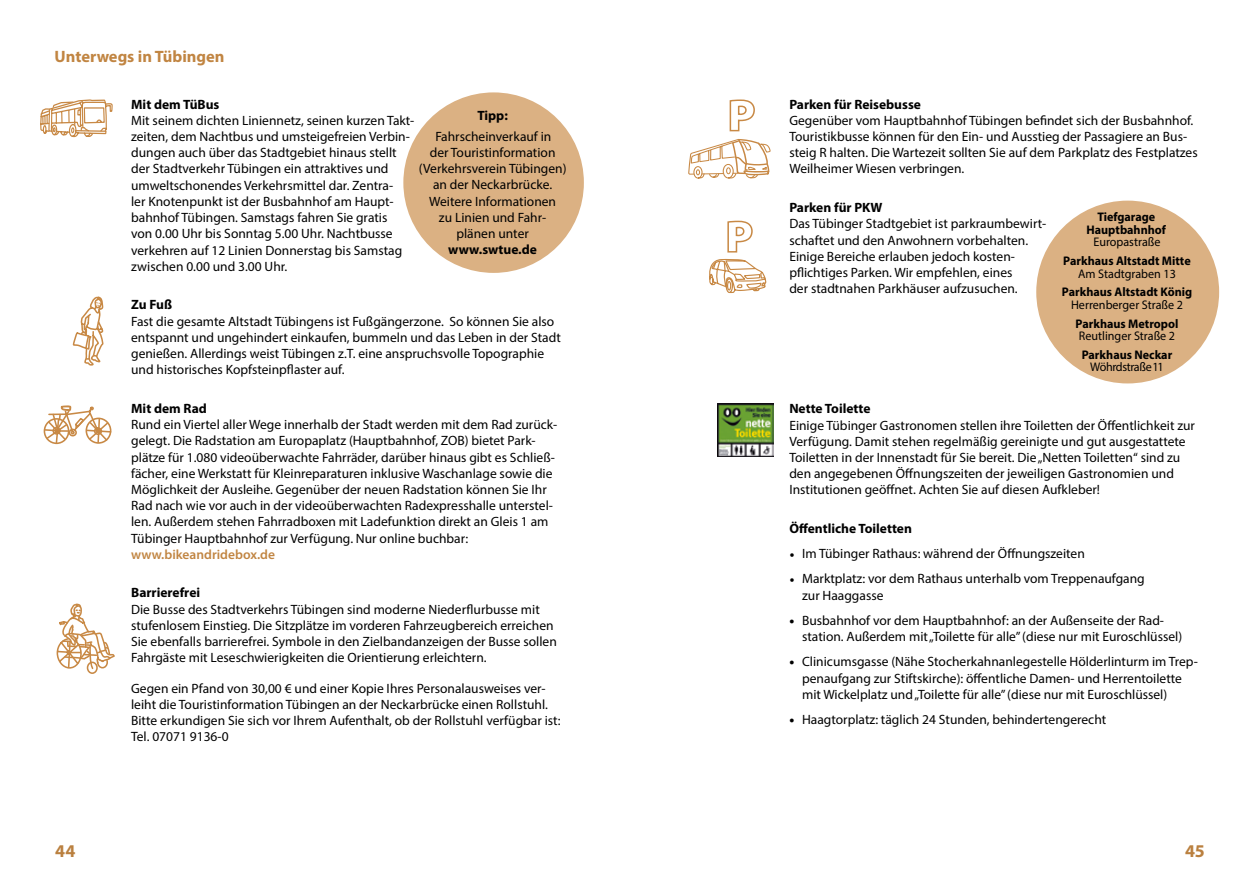
<style>
.page{position:relative;width:1259px;height:893px;background:#fff}
.page>*{position:absolute;margin:0;border:0;box-sizing:border-box;transform-origin:0 0}
.t1{font:700 18px "Myriad Pro";color:#c18542}
.t2{font:700 18px "Myriad Pro";color:#ba803f}
.t3{font:700 16.5px "Myriad Pro";color:#c18542}
.t4{font:13.5px/16.2px "Myriad Pro";color:#000}
.t5{font:700 13.5px "Myriad Pro";color:#000}
.t6{font:600 13.5px "Myriad Pro";color:#c18542}
.t7{font:700 12.45px/12.5px "Myriad Pro";color:#000;text-align:center}
.t8{font:12.45px "Myriad Pro";color:#000}
.t9{font:12.45px "Myriad Pro";letter-spacing:-.03em;color:#000}
.s1{font-family:"Minion Pro"}
.s2{font-weight:900}
</style>
<div class="page">
<svg style="left:57px;top:604px;width:58px;height:70px"></svg>
<svg style="left:44px;top:405px;width:67px;height:39px"></svg>
<div style="left:403px;top:92px;width:181px;height:181px;background:#dbb183;border-radius:50%"></div>
<div style="left:1036px;top:201px;width:183px;height:182px;background:#dbb183;border-radius:50%"></div>
<svg style="left:40px;top:99px;width:73px;height:38px"></svg>
<svg style="left:73px;top:296px;width:30px;height:70px"></svg>
<svg style="left:729px;top:99px;width:26px;height:33px"></svg>
<svg style="left:709px;top:221px;width:57px;height:72px"></svg>
<svg style="left:688px;top:139px;width:82px;height:40px"></svg>
<img style="left:718px;top:404px;width:55px;height:53px">
<p class="t3" style="left:55px;top:46px;width:171px">Unterwegs in Tübingen</p>
<p class="t5" style="left:131px;top:95px;width:90px">Mit dem TüBus</p>
<p class="t4" style="left:131px;top:112px;width:285px">Mit seinem dichten Liniennetz, seinen kurzen Takt&shy;zeiten, dem Nachtbus und umsteigefreien Verbin&shy;dungen auch über das Stadtgebiet hinaus stellt der Stadtverkehr Tübingen ein attraktives und umweltschonendes Verkehrsmittel dar. Zentra-<br>ler Knotenpunkt ist der Busbahnhof am Haupt&shy;bahnhof Tübingen. Samstags fahren Sie gratis<br>von 0.00 Uhr bis Sonntag 5.00 Uhr. Nachtbusse verkehren auf 12 Linien Donnerstag bis Samstag zwischen 0.00 und 3.00 Uhr.</p>
<p class="t5" style="left:131px;top:296px;width:42px">Zu Fuß</p>
<p class="t4" style="left:131px;top:313px;width:431px">Fast die gesamte Altstadt Tübingens ist Fußgängerzone. So können Sie also entspannt und ungehindert einkaufen, bummeln und das Leben in der Stadt genießen. Allerdings weist Tübingen z.T. eine anspruchsvolle Topographie und historisches Kopfsteinpflaster auf.</p>
<p class="t5" style="left:131px;top:400px;width:77px">Mit dem Rad</p>
<p class="t4" style="left:131px;top:416px;width:427px">Rund ein Viertel aller Wege innerhalb der Stadt werden mit dem Rad zurück&shy;gelegt. Die Radstation am Europaplatz (Hauptbahnhof, ZOB) bietet Park&shy;plätze für 1.080 videoüberwachte Fahrräder, darüber hinaus gibt es Schließ&shy;fächer, eine Werkstatt für Kleinreparaturen inklusive Waschanlage sowie die Möglichkeit der Ausleihe. Gegenüber der neuen Radstation können Sie Ihr Rad nach wie vor auch in der videoüberwachten Radexpresshalle unterstel&shy;len. Außerdem stehen Fahrradboxen mit Ladefunktion direkt an Gleis 1 am Tübinger Hauptbahnhof zur Verfügung. Nur online buchbar:</p>
<p class="t6" style="left:131px;top:546px;width:145px">www.bikeandridebox.de</p>
<p class="t5" style="left:131px;top:584px;width:71px">Barrierefrei</p>
<p class="t4" style="left:131px;top:601px;width:427px">Die Busse des Stadtverkehrs Tübingen sind moderne Niederflurbusse mit stufenlosem Einstieg. Die Sitzplätze im vorderen Fahrzeugbereich erreichen Sie ebenfalls barrierefrei. Symbole in den Zielbandanzeigen der Busse sollen Fahrgäste mit Leseschwierigkeiten die Orientierung erleichtern.</p>
<p class="t4" style="left:131px;top:680px;width:431px">Gegen ein Pfand von 30,00 € und einer Kopie Ihres Personalausweises ver&shy;leiht die Touristinformation Tübingen an der Neckarbrücke einen Rollstuhl.<br>Bitte erkundigen Sie sich vor Ihrem Aufenthalt, ob der Rollstuhl verfügbar ist:<br>Tel. 07071 9136-0</p>
<p class="t5" style="left:477px;top:107px;width:32px">Tipp:</p>
<p class="t4" style="left:419px;top:128px;width:149px;text-align:center">Fahrscheinverkauf in<br>der Touristinformation (Verkehrsverein Tübingen) an der Neckarbrücke.<br>Weitere Informationen<br>zu Linien und Fahr&shy;plänen unter</p>
<p class="t5" style="left:448px;top:241px;width:90px">www.swtue.de</p>
<p class="t5" style="left:789px;top:95px;width:133px">Parken für Reisebusse</p>
<p class="t4" style="left:789px;top:112px;width:410px">Gegenüber vom Hauptbahnhof Tübingen befindet sich der Busbahnhof.<br>Touristikbusse können für den Ein- und Ausstieg der Passagiere an Bus&shy;steig R halten. Die Wartezeit sollten Sie auf dem Parkplatz des Festplatzes Weilheimer Wiesen verbringen.</p>
<p class="t5" style="left:789px;top:199px;width:95px">Parken für PKW</p>
<p class="t4" style="left:789px;top:216px;width:258px">Das Tübinger Stadtgebiet ist parkraumbewirt&shy;schaftet und den Anwohnern vorbehalten.<br>Einige Bereiche erlauben jedoch kosten&shy;pflichtiges Parken. Wir empfehlen, eines<br>der stadtnahen Parkhäuser aufzusuchen.</p>
<p class="t7" style="left:1086px;top:210px;width:81px">Tiefgarage<br>Hauptbahnhof</p>
<p class="t8" style="left:1093px;top:234px;width:68px">Europastraße</p>
<p class="t7" style="left:1063px;top:254px;width:129px">Parkhaus Altstadt Mitte</p>
<p class="t8" style="left:1078px;top:266px;width:99px">Am Stadtgraben 13</p>
<p class="t7" style="left:1062px;top:285px;width:132px">Parkhaus Altstadt König</p>
<p class="t8" style="left:1071px;top:297px;width:113px">Herrenberger Straße 2</p>
<p class="t7" style="left:1075px;top:317px;width:104px">Parkhaus Metropol</p>
<p class="t8" style="left:1079px;top:328px;width:98px">Reutlinger Straße 2</p>
<p class="t7" style="left:1081px;top:348px;width:92px">Parkhaus Neckar</p>
<p class="t9" style="left:1090px;top:359px;width:75px">Wöhrdstraße 11</p>
<p class="t5" style="left:789px;top:400px;width:83px">Nette Toilette</p>
<p class="t4" style="left:789px;top:417px;width:407px">Einige Tübinger Gastronomen stellen ihre Toiletten der Öffentlichkeit zur Verfügung. Damit stehen regelmäßig gereinigte und gut ausgestattete Toiletten in der Innenstadt für Sie bereit. Die „Netten Toiletten“ sind zu den angegebenen Öffnungszeiten der jeweiligen Gastronomien und Institutionen geöffnet. Achten Sie auf diesen Aufkleber!</p>
<p class="t5" style="left:789px;top:520px;width:124px">Öffentliche Toiletten</p>
<p class="t4" style="left:789px;top:545px;width:297px"><span class="s1">•</span> Im Tübinger Rathaus: während der Öffnungszeiten</p>
<p class="t4" style="left:802px;top:570px;width:344px;text-indent:-13px"><span class="s1">•</span> Marktplatz: vor dem Rathaus unterhalb vom Treppenaufgang zur Haaggasse</p>
<p class="t4" style="left:802px;top:612px;width:381px;text-indent:-13px"><span class="s2">•</span> Busbahnhof vor dem Hauptbahnhof: an der Außenseite der Rad&shy;station. Außerdem mit „Toilette für alle” (diese nur mit Euroschlüssel)</p>
<p class="t4" style="left:802px;top:653px;width:397px;text-indent:-13px"><span class="s2">•</span> Clinicumsgasse (Nähe Stocherkahnanlegestelle Hölderlinturm im Trep&shy;penaufgang zur Stiftskirche): öffentliche Damen- und Herrentoilette mit Wickelplatz und „Toilette für alle” (diese nur mit Euroschlüssel)</p>
<p class="t4" style="left:789px;top:711px;width:318px"><span class="s2">•</span> Haagtorplatz: täglich 24 Stunden, behindertengerecht</p>
<h1 class="t1" style="left:55px;top:838px;width:22px">66</h1>
<h1 class="t1" style="left:1184px;top:838px;width:21px">67</h1>
<h1 class="t2" style="left:55px;top:839px;width:22px">44</h1>
<h1 class="t2" style="left:1185px;top:839px;width:21px">45</h1>
</div>
